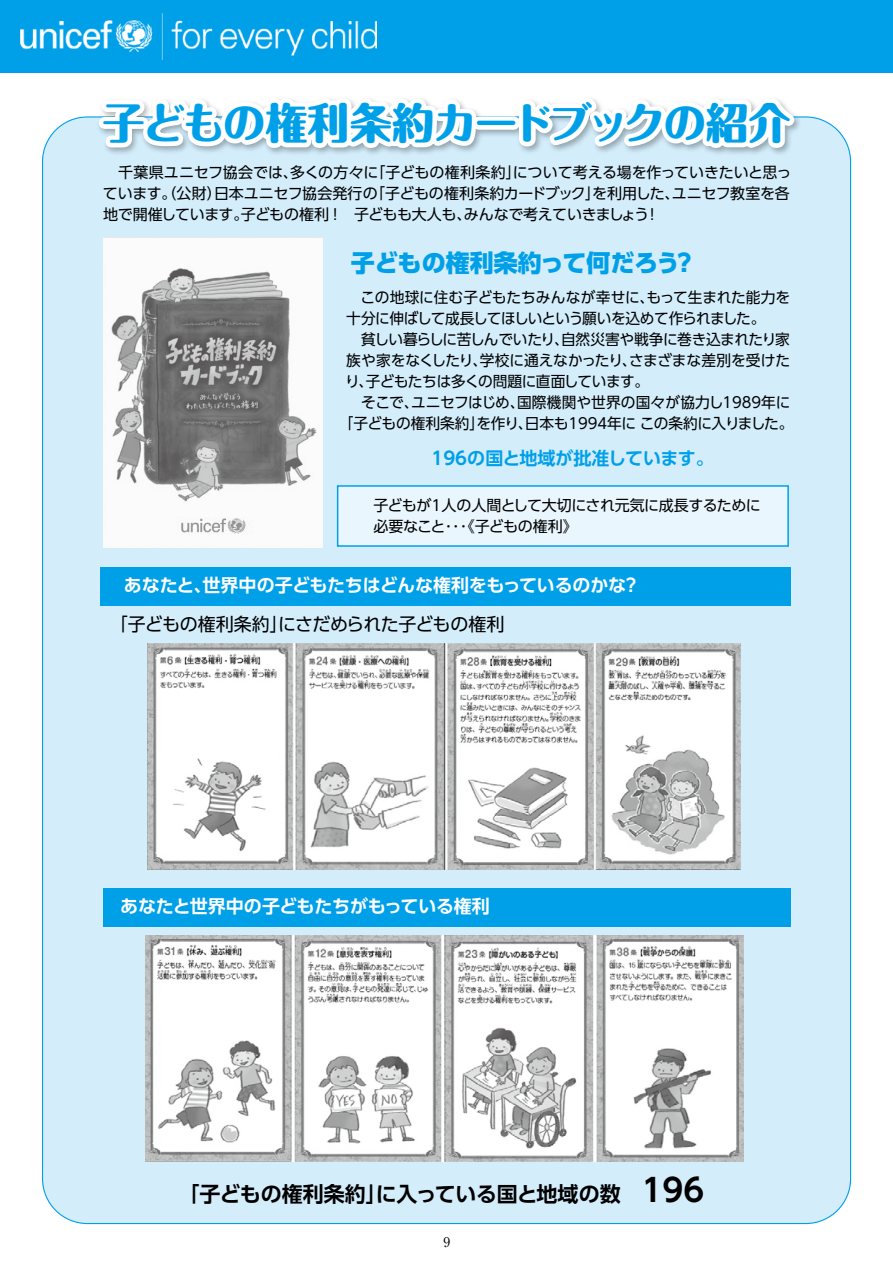
<style>
.page{position:relative;width:893px;height:1263px;background:#fff}
.page>*{position:absolute;margin:0;border:0;box-sizing:border-box;transform-origin:0 0}
.t1{font:800 42.3px "Maru Fo Pro";letter-spacing:-.025em;color:#00a0e9}
.t2{font:800 24px "UD Shin Go Pr 6 N";color:#00a0e9}
.t3{font:700 21px "UD Shin Go Pr 6 N De";letter-spacing:-.01em;color:#000}
.t4{font:700 18px "UD Shin Go Pr 6 N De";letter-spacing:-.01em;color:#fff}
.t5{font:18px "UD Shin Go Pr 6 N";letter-spacing:-.03em;color:#000}
.t6{font:700 18px "UD Shin Go Pr 6 N De";color:#00a0e9}
.t7{font:15px/21px "UD Shin Go Pr 6 N";letter-spacing:-.015em;color:#000;text-align:justify}
.t8{font:13.5px "Ryumin Pr 6 N";color:#000}
.s1{font-size:31.5px}
</style>
<div class="page">
<div style="left:0;top:0;width:893px;height:72px;background:#00a0e9"></div>
<img style="left:20px;top:21px;width:74px;height:29px">
<div style="left:43px;top:117px;width:808px;height:1106px;background:#d3edfb;border-radius:45px"></div>
<img style="left:93px;top:116px;width:713px;height:21px">
<svg style="left:94px;top:13px;width:387px;height:141px"></svg>
<div style="left:473px;top:116px;width:47px;height:14px;border:9px solid #fff;border-radius:2px"></div>
<svg style="left:514px;top:72px;width:285px;height:82px"></svg>
<div style="left:338px;top:486px;width:450px;height:60px;background:#eaf6fd"></div>
<div style="left:337px;top:485px;width:452px;height:62px;border:2px solid #00a0e9"></div>
<img style="left:145px;top:935px;width:598px;height:226px">
<img style="left:103px;top:237px;width:220px;height:311px">
<div style="left:101px;top:567px;width:690px;height:39px;background:#00a0e9"></div>
<div style="left:103px;top:888px;width:688px;height:38px;background:#00a0e9"></div>
<img style="left:148px;top:644px;width:593px;height:225px">
<h1 class="t1" style="left:102px;top:89px;width:690px">子どもの権利条約カードブックの紹介</h1>
<p class="t7" style="left:103px;top:161px;width:690px;text-indent:15px">千葉県ユニセフ協会では、多くの方々に「子どもの権利条約」について考える場を作っていきたいと思っています。（公財）日本ユニセフ協会発行の「子どもの権利条約カードブック」を利用した、ユニセフ教室を各地で開催しています。子どもの権利 !　子どもも大人も、みんなで考えていきましょう!</p>
<h2 class="t2" style="left:351px;top:243px;width:342px">子どもの権利条約って何だろう?</h2>
<p class="t7" style="left:346px;top:287px;width:445px;text-indent:14px">この地球に住む子どもたちみんなが幸せに、もって生まれた能力を十分に伸ばして成長してほしいという願いを込めて作られました。</p>
<p class="t7" style="left:345px;top:329px;width:447px;text-indent:16px">貧しい暮らしに苦しんでいたり、自然災害や戦争に巻き込まれたり家族や家をなくしたり、学校に通えなかったり、さまざまな差別を受けたり、子どもたちは多くの問題に直面しています。</p>
<p class="t7" style="left:339px;top:392px;width:456px;text-align:right">そこで、ユニセフはじめ、国際機関や世界の国々が協力し1989年に<br>「子どもの権利条約」を作り、日本も1994年に この条約に入りました。</p>
<p class="t6" style="left:431px;top:444px;width:284px">196の国と地域が批准しています。</p>
<p class="t7" style="left:373px;top:494px;width:389px">子どもが1人の人間として大切にされ元気に成長するために必要なこと･･･《子どもの権利》</p>
<p class="t4" style="left:124px;top:571px;width:518px">あなたと、世界中の子どもたちはどんな権利をもっているのかな？</p>
<p class="t5" style="left:110px;top:610px;width:396px">「子どもの権利条約」にさだめられた子どもの権利</p>
<p class="t4" style="left:120px;top:891px;width:371px">あなたと世界中の子どもたちがもっている権利</p>
<h3 class="t3" style="left:178px;top:1176px;width:527px">「子どもの権利条約」に入っている国と地域の数　<span class="s1">196</span></h3>
<p class="t8" style="left:443px;top:1231px;width:8px">9</p>
</div>
